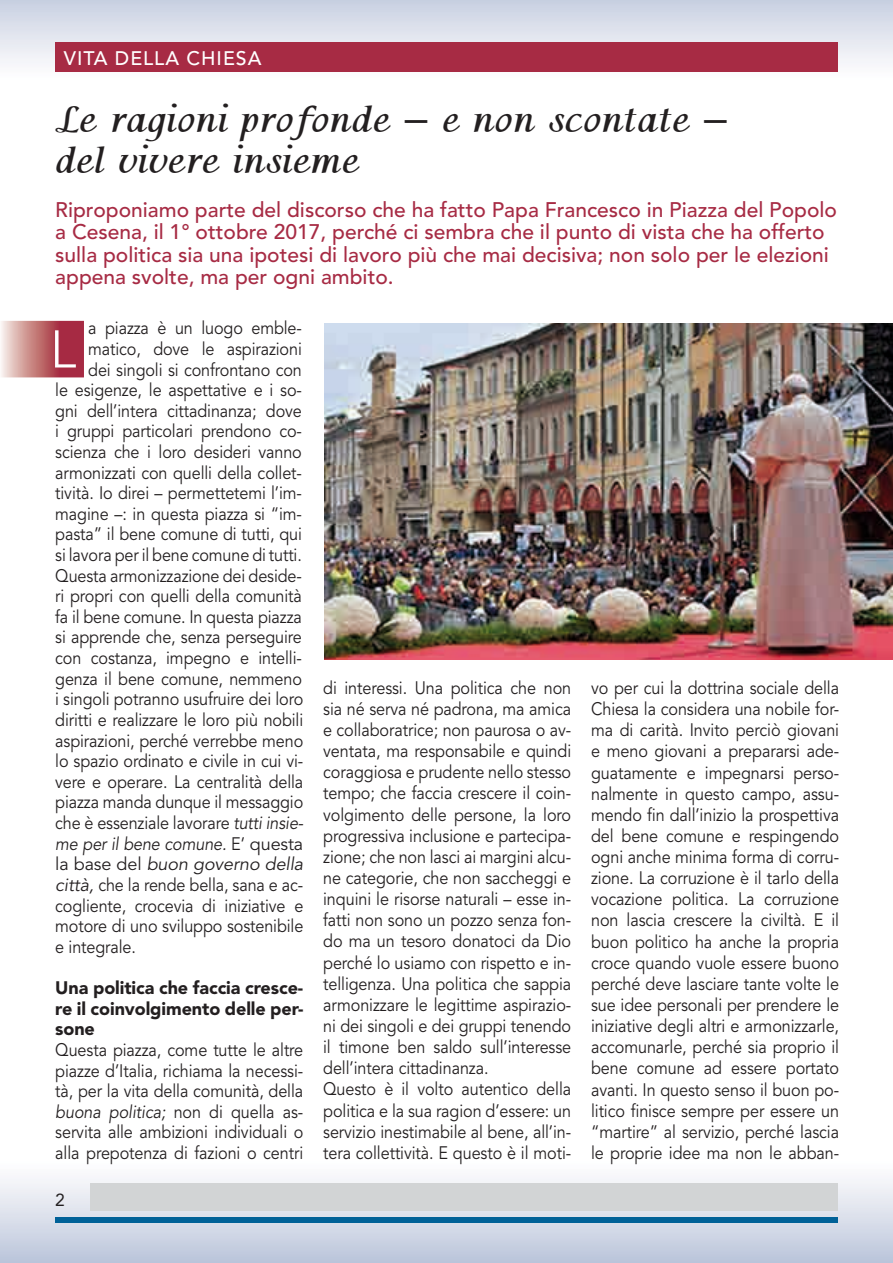
<style>
.page{position:relative;width:893px;height:1263px;background:#fff}
.page>*{position:absolute;margin:0;border:0;box-sizing:border-box;transform-origin:0 0}
.t1{font:300 52.5px "Avenir LT Std";color:#fff}
.t2{font:700 40.5px/40.5px "Sommersfeld";letter-spacing:-.03em;color:#231f20}
.t3{font:500 21px/22.5px "Avenir LT Std";color:#a72b44}
.t4{font:500 19.5px "Avenir LT Std";letter-spacing:.05em;color:#fff}
.t5{font:18px/21.1px "Avenir LT Std";letter-spacing:-.005em;color:#231f20;text-align:justify;scale:.9 1}
.t6{font:900 18px/20.5px "Avenir LT Std";letter-spacing:-.005em;color:#231f20;text-align:justify}
.t7{font:italic 18px "Avenir LT Std";letter-spacing:-.005em;color:#231f20;scale:.9 1}
.t8{font:italic 18px "Avenir LT Std";letter-spacing:-.005em;color:#231f20}
.t9{font:17.4px "Avenir LT Std";color:#231f20}
.s1{font-style:italic}
.s2{font-style:normal}
</style>
<div class="page">
<div style="left:0;top:1145px;width:893px;height:118px;background:linear-gradient(to bottom,#fff,#bec7dc)"></div>
<div style="left:91px;top:1183px;width:747px;height:28px;background:#d2d4d5"></div>
<div style="left:55px;top:1217px;width:783px;height:5px;background:#006198"></div>
<div style="left:0;top:0;width:893px;height:93px;background:linear-gradient(to bottom,#c9cdde,#fff)"></div>
<div style="left:55px;top:43px;width:783px;height:29px;background:#a72b44"></div>
<img style="left:324px;top:323px;width:569px;height:336px">
<svg style="left:1px;top:321px;width:83px;height:56px;background:#c67d82"></svg>
<div style="left:55px;top:330px;width:21px;height:37px;background:#a62a43"></div>
<p class="t4" style="left:64px;top:47px;width:199px">VITA DELLA CHIESA</p>
<h2 class="t2" style="left:55px;top:100px;width:676px">Le ragioni profonde – e non scontate – del vivere insieme</h2>
<p class="t3" style="left:55px;top:199px;width:783px">Riproponiamo parte del discorso che ha fatto Papa Francesco in Piazza del Popolo a Cesena, il 1° ottobre 2017, perché ci sembra che il punto di vista che ha offerto sulla politica sia una ipotesi di lavoro più che mai decisiva; non solo per le elezioni appena svolte, ma per ogni ambito.</p>
<p class="t5" style="left:88px;top:318px;width:239px">a piazza è un luogo emble-</p>
<p class="t5" style="left:88px;top:339px;width:239px">matico, dove le aspirazioni</p>
<p class="t5" style="left:88px;top:359px;width:239px">dei singoli si confrontano con</p>
<p class="t5" style="left:55px;top:380px;width:275px">le esigenze, le aspettative e i so-</p>
<p class="t5" style="left:55px;top:400px;width:275px">gni dell’intera cittadinanza; dove</p>
<p class="t5" style="left:55px;top:421px;width:276px">i gruppi particolari prendono co-</p>
<p class="t5" style="left:55px;top:442px;width:276px">scienza che i loro desideri vanno</p>
<p class="t5" style="left:55px;top:462px;width:276px">armonizzati con quelli della collet-</p>
<p class="t5" style="left:55px;top:483px;width:276px">tività. Io direi – permettetemi l’im-</p>
<p class="t5" style="left:55px;top:503px;width:276px">magine –: in questa piazza si “im-</p>
<p class="t5" style="left:55px;top:524px;width:276px">pasta” il bene comune di tutti, qui</p>
<p class="t5" style="left:55px;top:545px;width:276px">si lavora per il bene comune di tutti.</p>
<p class="t5" style="left:55px;top:565px;width:276px">Questa armonizzazione dei deside-</p>
<p class="t5" style="left:55px;top:586px;width:276px">ri propri con quelli della comunità</p>
<p class="t5" style="left:55px;top:607px;width:275px">fa il bene comune. In questa piazza</p>
<p class="t5" style="left:55px;top:627px;width:276px">si apprende che, senza perseguire</p>
<p class="t5" style="left:55px;top:648px;width:276px">con costanza, impegno e intelli-</p>
<p class="t5" style="left:55px;top:668px;width:276px">genza il bene comune, nemmeno</p>
<p class="t5" style="left:55px;top:689px;width:277px">i singoli potranno usufruire dei loro</p>
<p class="t5" style="left:55px;top:710px;width:277px">diritti e realizzare le loro più nobili</p>
<p class="t5" style="left:55px;top:730px;width:277px">aspirazioni, perché verrebbe meno</p>
<p class="t5" style="left:55px;top:751px;width:277px">lo spazio ordinato e civile in cui vi-</p>
<p class="t5" style="left:55px;top:771px;width:277px">vere e operare. La centralità della</p>
<p class="t5" style="left:55px;top:792px;width:277px">piazza manda dunque il messaggio</p>
<p class="t5" style="left:55px;top:813px;width:277px">che è essenziale lavorare <span class="s1">tutti insie-</span></p>
<p class="t7" style="left:55px;top:833px;width:277px">me per il bene comune. <span class="s2">E’ questa</span></p>
<p class="t8" style="left:55px;top:854px;width:250px"><span class="s2">la base del</span> buon governo della</p>
<p class="t5" style="left:55px;top:875px;width:277px"><span class="s1">città,</span> che la rende bella, sana e ac-</p>
<p class="t5" style="left:55px;top:895px;width:277px">cogliente, crocevia di iniziative e</p>
<p class="t5" style="left:55px;top:916px;width:277px">motore di uno sviluppo sostenibile</p>
<p class="t5" style="left:55px;top:937px;width:91px">e integrale.</p>
<p class="t6" style="left:55px;top:977px;width:250px">Una politica che faccia cresce&shy;re il coinvolgimento delle per&shy;sone</p>
<p class="t5" style="left:55px;top:1040px;width:277px;line-height:20.5px">Questa piazza, come tutte le altre piazze d’Italia, richiama la necessi&shy;tà, per la vita della comunità, della <span class="s1">buona politica;</span> non di quella as&shy;servita alle ambizioni individuali o alla prepotenza di fazioni o centri</p>
<h1 class="t1" style="left:50px;top:319px;width:28px">L</h1>
<p class="t9" style="left:55px;top:1190px;width:11px">2</p>
<p class="t5" style="left:323px;top:677px;width:277px;text-align:left">di interessi. Una politica che non sia né serva né padrona, ma amica e collaboratrice; non paurosa o av&shy;ventata, ma responsabile e quindi coraggiosa e prudente nello stesso tempo; che faccia crescere il coin&shy;volgimento delle persone, la loro progressiva inclusione e partecipa&shy;zione; che non lasci ai margini alcu&shy;ne categorie, che non saccheggi e inquini le risorse naturali – esse in&shy;fatti non sono un pozzo senza fon&shy;do ma un tesoro donatoci da Dio perché lo usiamo con rispetto e in&shy;telligenza. Una politica che sappia armonizzare le legittime aspirazio&shy;ni dei singoli e dei gruppi tenendo il timone ben saldo sull’interesse dell’intera cittadinanza.<br>Questo è il volto autentico della politica e la sua ragion d’essere: un servizio inestimabile al bene, all’in&shy;tera collettività. E questo è il moti-</p>
<p class="t5" style="left:591px;top:678px;width:277px">vo per cui la dottrina sociale della Chiesa la considera una nobile for&shy;ma di carità. Invito perciò giovani e meno giovani a prepararsi ade&shy;guatamente e impegnarsi perso&shy;nalmente in questo campo, assu&shy;mendo n dall’inizio la prospettiva del bene comune e respingendo ogni anche minima forma di corru&shy;zione. La corruzione è il tarlo della vocazione politica. La corruzione non lascia crescere la civiltà. E il buon politico ha anche la propria croce quando vuole essere buono perché deve lasciare tante volte le sue idee personali per prendere le iniziative degli altri e armonizzarle, accomunarle, perché sia proprio il bene comune ad essere portato avanti. In questo senso il buon po&shy;litico nisce sempre per essere un “martire” al servizio, perché lascia le proprie idee ma non le abban-</p>
</div>
